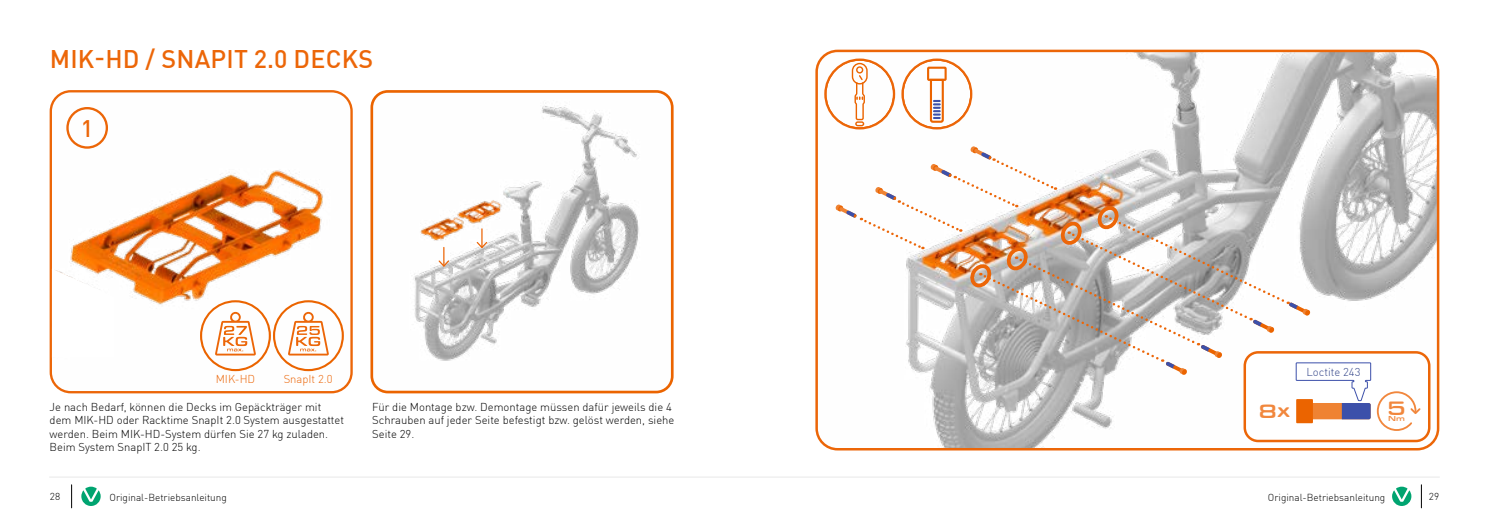
<style>
.page{position:relative;width:1489px;height:525px;background:#fff}
.page>*{position:absolute;margin:0;border:0;box-sizing:border-box;transform-origin:0 0}
.t1{font:500 25px "FFDIN Profor IIC";letter-spacing:.01em;color:#ec6608}
.t2{font:500 23.5px "FFDIN Profor IIC";color:#ec6608}
.t3{font:500 20px "Eurostile Round Extended";color:#f1873d}
.t4{font:300 11.25px/13.5px "FFDIN Profor IIC";color:#000}
.t5{font:300 11.25px "FFDIN Profor IIC";color:#ec6608}
.t6{font:300 11.25px "FFDIN Profor IIC";color:#34468a}
.t7{font:300 10px "FFDIN Profor IIC";color:#000}
.t8{font:500 7.5px "Eurostile Round Extended";color:#f1873d}
</style>
<div class="page">
<hr style="left:50px;top:476px;width:1389px;height:1px;background:#d0d0d0">
<svg style="left:81px;top:486px;width:20px;height:19px"></svg>
<svg style="left:71px;top:484px;width:1px;height:23px"></svg>
<svg style="left:1392px;top:486px;width:19px;height:19px"></svg>
<svg style="left:1420px;top:485px;width:1px;height:22px"></svg>
<img style="left:374px;top:94px;width:298px;height:298px">
<div style="left:370px;top:90px;width:303px;height:303px;border:3px solid #eb6400;border-radius:16px"></div>
<svg style="left:437px;top:247px;width:13px;height:21px"></svg>
<svg style="left:475px;top:229px;width:13px;height:20px"></svg>
<img style="left:51px;top:93px;width:299px;height:299px">
<div style="left:50px;top:90px;width:303px;height:303px;border:2px solid #ec6608;border-radius:20px"></div>
<div style="left:66px;top:107px;width:42px;height:42px;border:2px solid #ec6608;border-radius:50%"></div>
<svg style="left:52px;top:268px;width:62px;height:89px"></svg>
<svg style="left:200px;top:300px;width:144px;height:71px"></svg>
<img style="left:818px;top:51px;width:619px;height:398px">
<div style="left:815px;top:50px;width:624px;height:400px;border:2px solid #ec6608;border-radius:21px"></div>
<div style="left:1244px;top:352px;width:184px;height:89px;background:#fff;border-radius:13px"></div>
<div style="left:1243px;top:351px;width:187px;height:91px;border:2px solid #ec6608;border-radius:13px"></div>
<svg style="left:835px;top:146px;width:586px;height:285px"></svg>
<svg style="left:825px;top:60px;width:69px;height:68px"></svg>
<div style="left:824px;top:58px;width:71px;height:71px;border:2px solid #ec6608;border-radius:50%"></div>
<svg style="left:902px;top:60px;width:69px;height:68px"></svg>
<div style="left:901px;top:58px;width:71px;height:71px;border:2px solid #ec6608;border-radius:50%"></div>
<h1 class="t1" style="left:50px;top:39px;width:325px">MIK-HD / SNAPIT 2.0 DECKS</h1>
<h2 class="t2" style="left:81px;top:110px;width:14px">1</h2>
<p class="t5" style="left:216px;top:370px;width:41px">MIK-HD</p>
<p class="t5" style="left:284px;top:370px;width:51px">SnapIt 2.0</p>
<p class="t4" style="left:50px;top:399px;width:296px">Je nach Bedarf, können die Decks im Gepäckträger mit dem MIK-HD oder Racktime SnapIt 2.0 System ausgestattet werden. Beim MIK-HD-System dürfen Sie 27 kg zuladen.<br>Beim System SnapIT 2.0 25 kg.</p>
<p class="t4" style="left:372px;top:399px;width:304px">Für die Montage bzw. Demontage müssen dafür jeweils die 4<br>Schrauben auf jeder Seite befestigt bzw. gelöst werden, siehe<br>Seite 29.</p>
<p class="t6" style="left:1306px;top:363px;width:56px">Loctite 243</p>
<h3 class="t3" style="left:1258px;top:396px;width:34px">8x</h3>
<h3 class="t3" style="left:1387px;top:393px;width:20px">5</h3>
<p class="t8" style="left:1388px;top:412px;width:18px">Nm</p>
<p class="t7" style="left:50px;top:488px;width:12px">28</p>
<p class="t7" style="left:109px;top:489px;width:119px">Original-Betriebsanleitung</p>
<p class="t7" style="left:1267px;top:489px;width:119px">Original-Betriebsanleitung</p>
<p class="t7" style="left:1428px;top:488px;width:12px">29</p>
</div>
